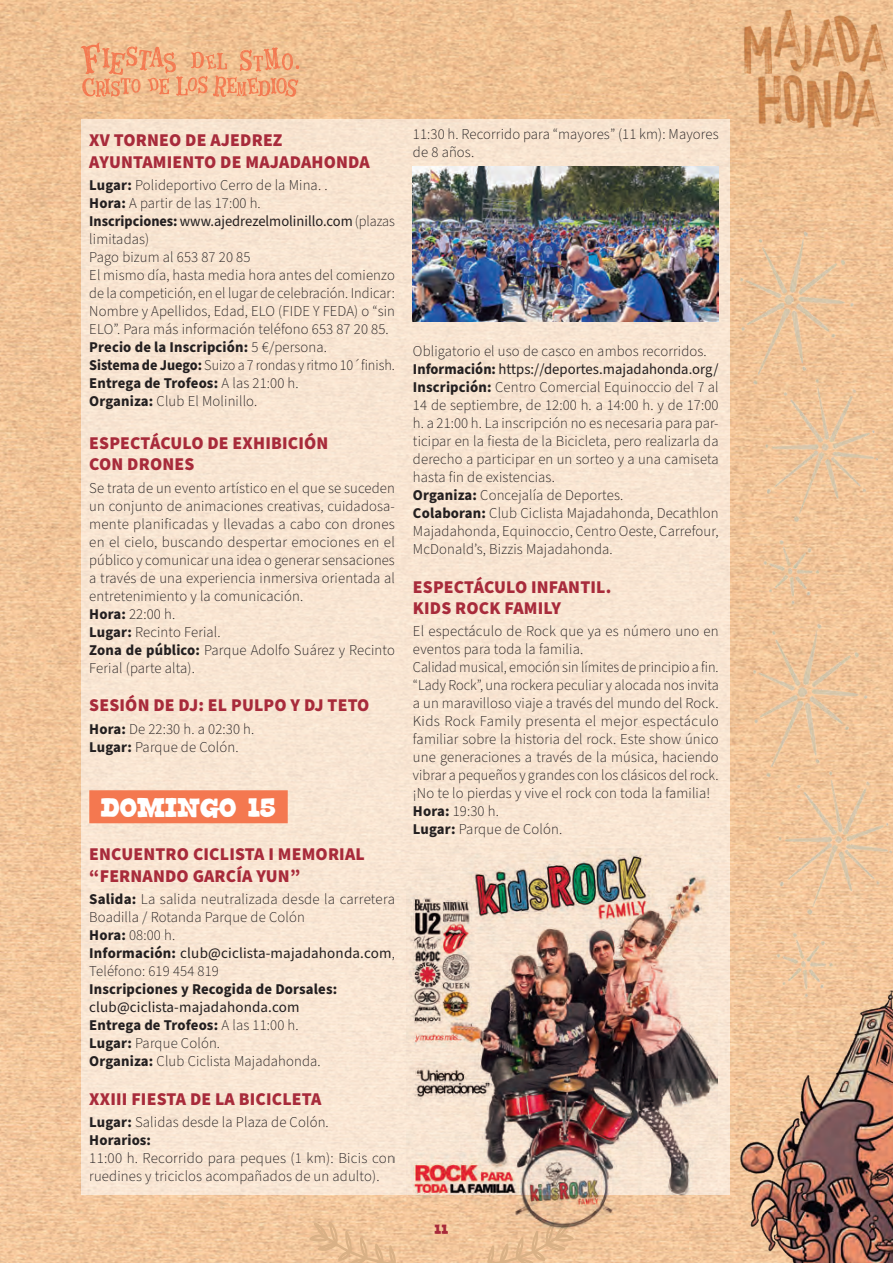
<style>
.page{position:relative;width:893px;height:1263px;background:#fff}
.page>*{position:absolute;margin:0;border:0;box-sizing:border-box;transform-origin:0 0}
.t1{font:30px "Corn Dog";letter-spacing:-.01em;color:#fff;scale:.9 1}
.t2{font:900 18px/21.6px "Source Sans Pro";letter-spacing:.01em;color:#a82b3b}
.t3{font:300 15px/18px "Source Sans Pro";letter-spacing:.01em;color:#231f20}
.t4{font:700 15px "Source Sans Pro";letter-spacing:.01em;color:#231f20}
.t5{font:15px "Corn Dog";color:#a82b3b}
.s1{font-weight:700}
.s2{font-weight:400}
</style>
<div class="page">
<img style="left:0;top:0;width:745px;height:1263px">
<img style="left:729px;top:1033px;width:164px;height:230px">
<div style="left:81px;top:119px;width:649px;height:1076px;background:#f9e5d2"></div>
<img style="left:724px;top:0;width:169px;height:139px">
<svg style="left:81px;top:42px;width:219px;height:56px;background:#efb083"></svg>
<img style="left:731px;top:107px;width:162px;height:533px">
<img style="left:745px;top:500px;width:148px;height:533px">
<svg style="left:309px;top:1221px;width:96px;height:42px;background:#ebc196"></svg>
<svg style="left:478px;top:1238px;width:96px;height:25px;background:#eac095"></svg>
<div style="left:89px;top:790px;width:199px;height:33px;background:#f47850"></div>
<img style="left:413px;top:167px;width:306px;height:154px">
<svg style="left:395px;top:848px;width:390px;height:390px"></svg>
<img style="left:407px;top:848px;width:310px;height:390px">
<p class="t2" style="left:89px;top:130px;width:282px">XV TORNEO DE AJEDREZ<br>AYUNTAMIENTO DE MAJADAHONDA</p>
<p class="t3" style="left:89px;top:176px;width:307px"><span class="s1">Lugar:</span> Polideportivo Cerro de la Mina. .<br><span class="s1">Hora:</span> A partir de las 17:00 h.<br><span class="s1">Inscripciones:</span> <span class="s2">www.ajedrezelmolinillo.com</span> (plazas limitadas)<br>Pago bizum al 653 87 20 85<br>El mismo día, hasta media hora antes del comienzo de la competición, en el lugar de celebración. Indicar:<br>Nombre y Apellidos, Edad, ELO (FIDE Y FEDA) o “sin ELO”. Para más información teléfono 653 87 20 85.<br><span class="s1">Precio de la Inscripción:</span> 5 €/persona.<br><span class="s1">Sistema de Juego:</span> Suizo a 7 rondas y ritmo 10´finish.<br><span class="s1">Entrega de Trofeos:</span> A las 21:00 h.<br><span class="s1">Organiza:</span> Club El Molinillo.</p>
<p class="t2" style="left:89px;top:432px;width:241px">ESPECTÁCULO DE EXHIBICIÓN<br>CON DRONES</p>
<p class="t3" style="left:89px;top:479px;width:307px">Se trata de un evento artístico en el que se suceden un conjunto de animaciones creativas, cuidadosa&shy;mente planificadas y llevadas a cabo con drones en el cielo, buscando despertar emociones en el público y comunicar una idea o generar sensaciones a través de una experiencia inmersiva orientada al entretenimiento y la comunicación.<br><span class="s1">Hora:</span> 22:00 h.<br><span class="s1">Lugar:</span> Recinto Ferial.<br><span class="s1">Zona de público:</span> Parque Adolfo Suárez y Recinto Ferial (parte alta).</p>
<p class="t2" style="left:89px;top:695px;width:282px">SESIÓN DE DJ: EL PULPO Y DJ TETO</p>
<p class="t3" style="left:89px;top:720px;width:167px"><span class="s1">Hora:</span> De 22:30 h. a 02:30 h.<br><span class="s1">Lugar:</span> Parque de Colón.</p>
<h1 class="t1" style="left:101px;top:791px;width:196px">DOMINGO 15</h1>
<p class="t2" style="left:89px;top:844px;width:277px">ENCUENTRO CICLISTA I MEMORIAL “FERNANDO GARCÍA YUN”</p>
<p class="t3" style="left:89px;top:890px;width:307px"><span class="s1">Salida:</span> La salida neutralizada desde la carretera Boadilla / Rotanda Parque de Colón<br><span class="s1">Hora:</span> 08:00 h.<br><span class="s1">Información:</span> <span class="s2">club@ciclista-majadahonda.com</span>, Teléfono: 619 454 819</p>
<p class="t4" style="left:89px;top:979px;width:249px">Inscripciones y Recogida de Dorsales:</p>
<p class="t3" style="left:89px;top:998px;width:233px"><span class="s2">club@ciclista-majadahonda.com<br></span><span class="s1">Entrega de Trofeos:</span> A las 11:00 h.<br><span class="s1">Lugar:</span> Parque Colón.<br><span class="s1">Organiza:</span> Club Ciclista Majadahonda.</p>
<p class="t2" style="left:89px;top:1088px;width:234px">XXIII FIESTA DE LA BICICLETA</p>
<p class="t3" style="left:89px;top:1113px;width:241px"><span class="s1">Lugar:</span> Salidas desde la Plaza de Colón.<br><span class="s1">Horarios:</span></p>
<p class="t3" style="left:89px;top:1149px;width:307px">11:00 h. Recorrido para peques (1 km): Bicis con ruedines y triciclos acompañados de un adulto).</p>
<p class="t3" style="left:413px;top:125px;width:307px">11:30 h. Recorrido para “mayores” (11 km): Mayores de 8 años.</p>
<p class="t3" style="left:413px;top:342px;width:307px">Obligatorio el uso de casco en ambos recorridos.<br><span class="s1">Información:</span> <span class="s2">https://deportes.majadahonda.org/ </span><span class="s1">Inscripción:</span> Centro Comercial Equinoccio del 7 al 14 de septiembre, de 12:00 h. a 14:00 h. y de 17:00 h. a 21:00 h. La inscripción no es necesaria para par&shy;ticipar en la fiesta de la Bicicleta, pero realizarla da derecho a participar en un sorteo y a una camiseta hasta fin de existencias.<br><span class="s1">Organiza:</span> Concejalía de Deportes.<br><span class="s1">Colaboran:</span> Club Ciclista Majadahonda, Decathlon Majadahonda, Equinoccio, Centro Oeste, Carrefour, McDonald’s, Bizzis Majadahonda.</p>
<p class="t2" style="left:413px;top:576px;width:200px">ESPECTÁCULO INFANTIL.<br>KIDS ROCK FAMILY</p>
<p class="t3" style="left:413px;top:623px;width:307px">El espectáculo de Rock que ya es número uno en eventos para toda la familia.<br>Calidad musical, emoción sin límites de principio a fin. “Lady Rock”, una rockera peculiar y alocada nos invita a un maravilloso viaje a través del mundo del Rock.<br>Kids Rock Family presenta el mejor espectáculo familiar sobre la historia del rock. Este show único une generaciones a través de la música, haciendo vibrar a pequeños y grandes con los clásicos del rock. ¡No te lo pierdas y vive el rock con toda la familia!<br><span class="s1">Hora:</span> 19:30 h.<br><span class="s1">Lugar:</span> Parque de Colón.</p>
<p class="t5" style="left:435px;top:1221px;width:15px">11</p>
</div>
